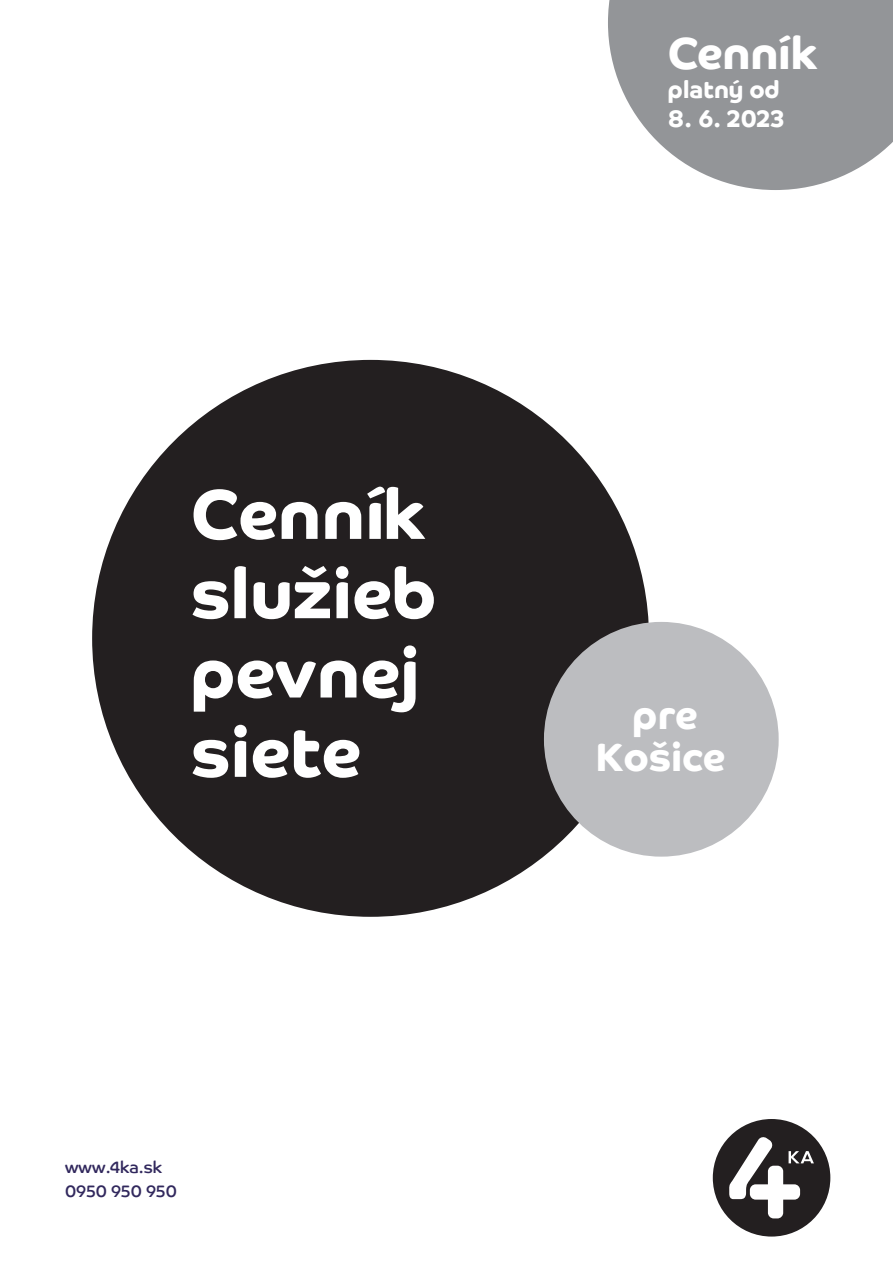
<style>
.page{position:relative;width:893px;height:1263px;background:#fff}
.page>*{position:absolute;margin:0;border:0;box-sizing:border-box;transform-origin:0 0}
.t1{font:700 70.65px/79.3px "Co Headline";color:#fff}
.t2{font:700 45px "Co Headline";color:#fff}
.t3{font:700 39.75px/41.7px "Co Headline";color:#fff;text-align:center}
.t4{font:700 24px "Co Headline";color:#fff}
.t5{font:16.65px "Co Headline";color:#31285d}
</style>
<div class="page">
<div style="left:92px;top:360px;width:557px;height:557px;background:#231f20;border-radius:50%"></div>
<div style="left:544px;top:622px;width:235px;height:235px;background:#bcbdc0;border-radius:50%"></div>
<div style="left:713px;top:1119px;width:117px;height:117px;background:#231f20;border-radius:50%"></div>
<svg style="left:728px;top:1136px;width:86px;height:82px"></svg>
<svg style="left:608px;top:0;width:285px;height:190px;background:#a2a4a6"></svg>
<p class="t1" style="left:191px;top:475px;width:247px">Cenník služieb pevnej siete</p>
<p class="t5" style="left:65px;top:1157px;width:99px">www.4ka.sk</p>
<p class="t5" style="left:65px;top:1182px;width:113px">0950 950 950</p>
<p class="t2" style="left:668px;top:27px;width:151px">Cenník</p>
<p class="t4" style="left:668px;top:76px;width:113px">platný od</p>
<p class="t4" style="left:668px;top:104px;width:118px">8. 6. 2023</p>
<p class="t3" style="left:595px;top:694px;width:131px">pre<br>Košice</p>
</div>
